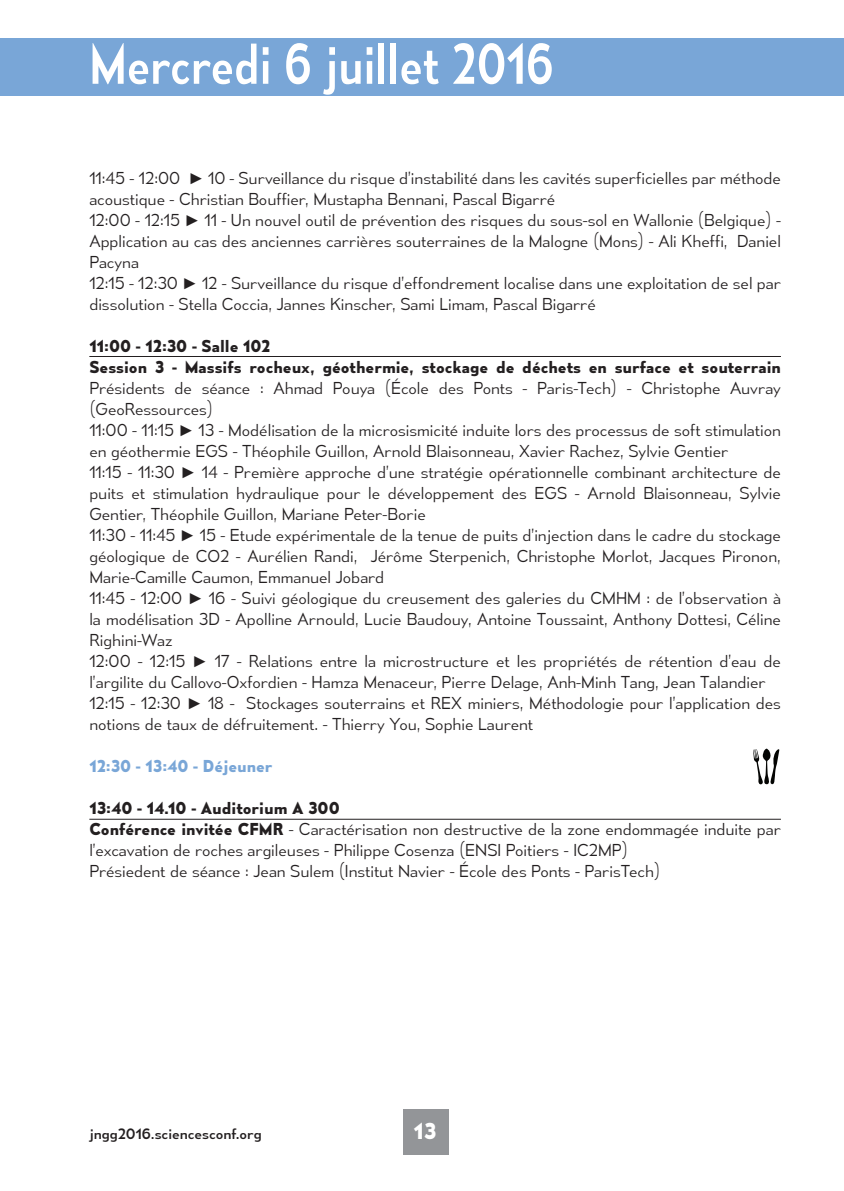
<style>
.page{position:relative;width:844px;height:1191px;background:#fff}
.page>*{position:absolute;margin:0;border:0;box-sizing:border-box;transform-origin:0 0}
.t1{font:52.5px "Mesmerize Sc Rg";color:#fff}
.t2{font:700 21px "Mesmerize Rg";color:#fff}
.t3{font:15.75px/21px "Mesmerize Lt";color:#231f20}
.t4{font:700 15.75px/21px "Mesmerize Rg";color:#231f20}
.t5{font:700 15.75px "Mesmerize Rg";color:#79a6d7}
.t6{font:14px "Mesmerize Rg";color:#231f20}
.s1{font-family:"Arial"}
.s2{font-family:"Mesmerize Rg";font-weight:700}
</style>
<div class="page">
<div style="left:0;top:39px;width:843px;height:57px;background:#79a6d7"></div>
<hr style="left:89px;top:819px;width:691px;height:1px;background:#231f20">
<svg style="left:753px;top:748px;width:26px;height:37px"></svg>
<hr style="left:89px;top:356px;width:691px;height:1px;background:#231f20">
<div style="left:403px;top:1109px;width:45px;height:46px;background:#939598"></div>
<h1 class="t1" style="left:89px;top:32px;width:466px">Mercredi 6 juillet 2016</h1>
<p class="t3" style="left:89px;top:167px;width:693px">11:45 - 12:00 <span class="s1">►</span> 10 - Surveillance du risque d’instabilité dans les cavités superficielles par méthode acoustique - Christian Bouffier, Mustapha Bennani, Pascal Bigarré<br>12:00 - 12:15 <span class="s1">►</span> 11 - Un nouvel outil de prévention des risques du sous-sol en Wallonie (Belgique) - Application au cas des anciennes carrières souterraines de la Malogne (Mons) - Ali Kheffi, Daniel Pacyna<br>12:15 - 12:30 <span class="s1">►</span> 12 - Surveillance du risque d’effondrement localise dans une exploitation de sel par dissolution - Stella Coccia, Jannes Kinscher, Sami Limam, Pascal Bigarré</p>
<p class="t4" style="left:89px;top:335px;width:692px">11:00 - 12:30 - Salle 102<br>Session 3 - Massifs rocheux, géothermie, stockage de déchets en surface et souterrain</p>
<p class="t3" style="left:89px;top:377px;width:693px">Présidents de séance : Ahmad Pouya (École des Ponts - Paris-Tech) - Christophe Auvray (GeoRessources)<br>11:00 - 11:15 <span class="s1">►</span> 13 - Modélisation de la microsismicité induite lors des processus de soft stimulation en géothermie EGS - Théophile Guillon, Arnold Blaisonneau, Xavier Rachez, Sylvie Gentier<br>11:15 - 11:30 <span class="s1">►</span> 14 - Première approche d’une stratégie opérationnelle combinant architecture de puits et stimulation hydraulique pour le développement des EGS - Arnold Blaisonneau, Sylvie Gentier, Théophile Guillon, Mariane Peter-Borie<br>11:30 - 11:45 <span class="s1">►</span> 15 - Etude expérimentale de la tenue de puits d’injection dans le cadre du stockage géologique de CO2 - Aurélien Randi, Jérôme Sterpenich, Christophe Morlot, Jacques Pironon, Marie-Camille Caumon, Emmanuel Jobard<br>11:45 - 12:00 <span class="s1">►</span> 16 - Suivi géologique du creusement des galeries du CMHM : de l’observation à la modélisation 3D - Apolline Arnould, Lucie Baudouy, Antoine Toussaint, Anthony Dottesi, Céline Righini-Waz<br>12:00 - 12:15 <span class="s1">►</span> 17 - Relations entre la microstructure et les propriétés de rétention d’eau de l’argilite du Callovo-Oxfordien - Hamza Menaceur, Pierre Delage, Anh-Minh Tang, Jean Talandier 12:15 - 12:30 <span class="s1">►</span> 18 - Stockages souterrains et REX miniers, Méthodologie pour l’application des notions de taux de défruitement. - Thierry You, Sophie Laurent</p>
<p class="t5" style="left:89px;top:756px;width:185px">12:30 - 13:40 - Déjeuner</p>
<p class="t4" style="left:89px;top:797px;width:252px">13:40 - 14.10 - Auditorium A 300</p>
<p class="t3" style="left:89px;top:818px;width:693px"><span class="s2">Conférence invitée CFMR</span> - Caractérisation non destructive de la zone endommagée induite par l’excavation de roches argileuses - Philippe Cosenza (ENSI Poitiers - IC2MP)<br>Présiedent de séance : Jean Sulem (Institut Navier - École des Ponts - ParisTech)</p>
<p class="t6" style="left:89px;top:1125px;width:174px">jngg2016.sciencesconf.org</p>
<h2 class="t2" style="left:414px;top:1118px;width:24px">13</h2>
</div>
